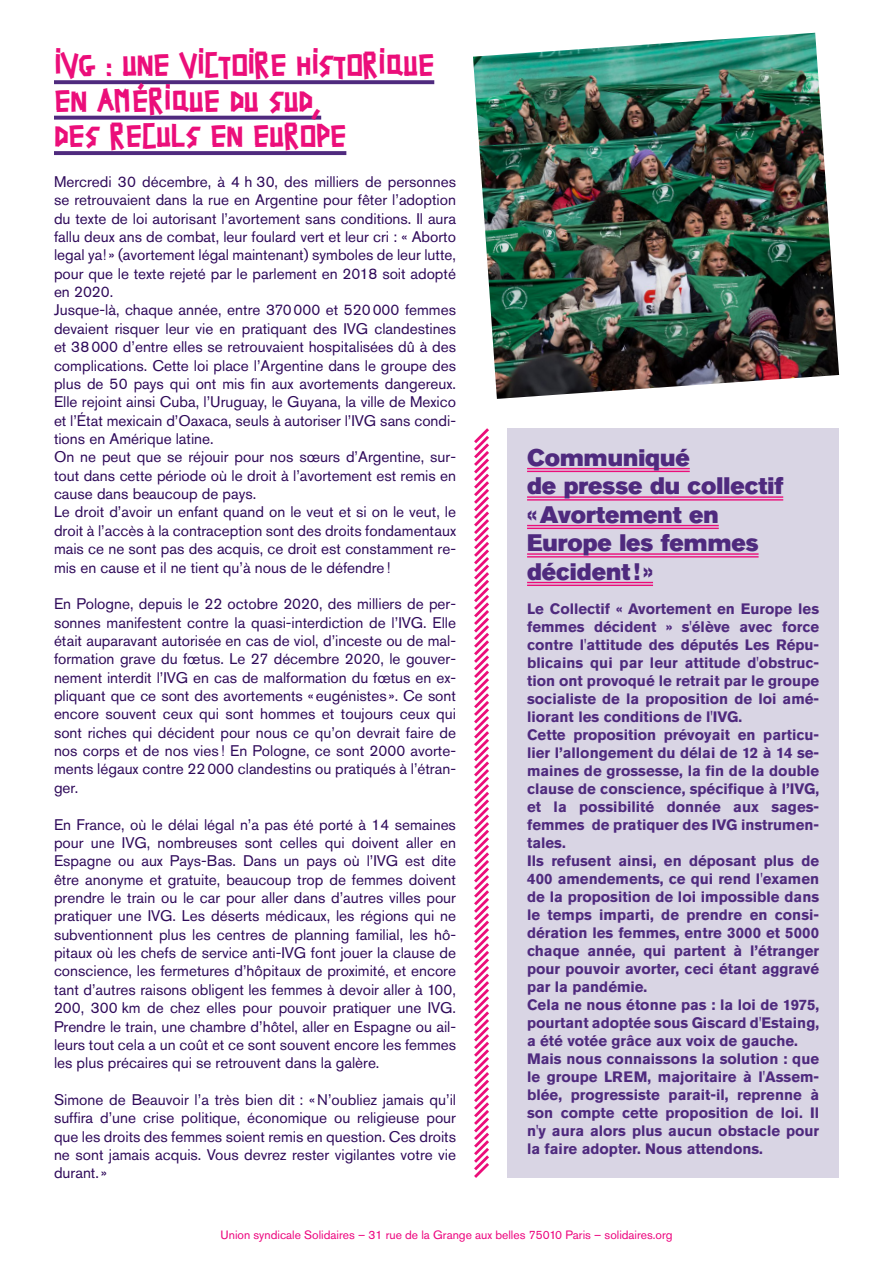
<style>
.page{position:relative;width:893px;height:1263px;background:#fff}
.page>*{position:absolute;margin:0;border:0;box-sizing:border-box;transform-origin:0 0}
.Titre_style_1{font:29.55px/35.4px "Solidaire Manif";color:#eb0e7a}
.autre_titre_2_copie{font:23.7px/28.5px "Akzidenz Grotesk Std Super";color:#4f2a7e}
.Style_de_paragraphe{font:15.3px/18.3px "Akzidenz Grotesk Std";color:#2f0a5a;text-align:justify}
.Style_de_paragraphe-2{font:700 15px/18px "Akzidenz Grotesk Std";color:#4f2a7e;text-align:justify}
.t1{font:12px "Akzidenz Grotesk Std";color:#ed027d}
</style>
<div class="page">
<svg style="left:54px;top:80px;width:380px;height:4px;fill:#4f2a7e"></svg>
<svg style="left:54px;top:116px;width:267px;height:4px"></svg>
<svg style="left:54px;top:151px;width:292px;height:4px"></svg>
<div style="left:507px;top:428px;width:332px;height:750px;background:#d9d5e4"></div>
<hr style="left:527px;top:468px;width:163px;height:1px;background:#eb0e7a">
<hr style="left:527px;top:471px;width:163px;height:1px;background:#eb0e7a">
<hr style="left:527px;top:496px;width:256px;height:2px;background:#eb0e7a">
<hr style="left:527px;top:499px;width:256px;height:2px;background:#eb0e7a">
<hr style="left:527px;top:525px;width:192px;height:1px;background:#eb0e7a">
<hr style="left:527px;top:528px;width:192px;height:1px;background:#eb0e7a">
<hr style="left:527px;top:553px;width:232px;height:2px;background:#eb0e7a">
<hr style="left:527px;top:556px;width:232px;height:1px;background:#eb0e7a">
<hr style="left:527px;top:582px;width:126px;height:1px;background:#eb0e7a">
<hr style="left:527px;top:585px;width:126px;height:1px;background:#eb0e7a">
<svg style="left:474px;top:428px;width:15px;height:750px"></svg>
<img style="left:473px;top:33px;width:366px;height:366px">
<p class="Titre_style_1" style="left:54px;top:49px;width:382px">IVG : UNE VICTOIRE HISTORIQUE<br>EN AMÉRIQUE DU SUD,<br>DES RECULS EN EUROPE</p>
<p class="Style_de_paragraphe" style="left:54px;top:172px;width:404px">Mercredi 30 décembre, à 4 h 30, des milliers de personnes se retrouvaient dans la rue en Argentine pour fêter l’adoption du texte de loi autorisant l’avortement sans conditions. Il aura fallu deux ans de combat, leur foulard vert et leur cri : « Aborto legal ya!» (avortement légal maintenant) symboles de leur lutte, pour que le texte rejeté par le parlement en 2018 soit adopté en 2020.</p>
<p class="Style_de_paragraphe" style="left:54px;top:301px;width:404px">Jusque-là, chaque année, entre 370000 et 520000 femmes devaient risquer leur vie en pratiquant des IVG clandestines et 38000 d’entre elles se retrouvaient hospitalisées dû à des complications. Cette loi place l’Argentine dans le groupe des plus de 50 pays qui ont mis fin aux avortements dangereux.<br>Elle rejoint ainsi Cuba, l’Uruguay, le Guyana, la ville de Mexico et l’État mexicain d’Oaxaca, seuls à autoriser l’IVG sans condi&shy;tions en Amérique latine.</p>
<p class="Style_de_paragraphe" style="left:54px;top:448px;width:404px">On ne peut que se réjouir pour nos sœurs d’Argentine, sur&shy;tout dans cette période où le droit à l’avortement est remis en cause dans beaucoup de pays.</p>
<p class="Style_de_paragraphe" style="left:54px;top:503px;width:404px">Le droit d’avoir un enfant quand on le veut et si on le veut, le droit à l’accès à la contraception sont des droits fondamentaux mais ce ne sont pas des acquis, ce droit est constamment re&shy;mis en cause et il ne tient qu’à nous de le défendre!</p>
<p class="Style_de_paragraphe" style="left:54px;top:595px;width:404px">En Pologne, depuis le 22 octobre 2020, des milliers de per&shy;sonnes manifestent contre la quasi-interdiction de l’IVG. Elle était auparavant autorisée en cas de viol, d’inceste ou de mal&shy;formation grave du fœtus. Le 27 décembre 2020, le gouver&shy;nement interdit l’IVG en cas de malformation du fœtus en ex&shy;pliquant que ce sont des avortements «eugénistes ». Ce sont encore souvent ceux qui sont hommes et toujours ceux qui sont riches qui décident pour nous ce qu’on devrait faire de nos corps et de nos vies ! En Pologne, ce sont 2000 avorte&shy;ments légaux contre 22000 clandestins ou pratiqués à l’étran&shy;ger.</p>
<p class="Style_de_paragraphe" style="left:54px;top:815px;width:404px">En France, où le délai légal n’a pas été porté à 14 semaines pour une IVG, nombreuses sont celles qui doivent aller en Espagne ou aux Pays-Bas. Dans un pays où l’IVG est dite être anonyme et gratuite, beaucoup trop de femmes doivent prendre le train ou le car pour aller dans d’autres villes pour pratiquer une IVG. Les déserts médicaux, les régions qui ne subventionnent plus les centres de planning familial, les hô&shy;pitaux où les chefs de service anti-IVG font jouer la clause de conscience, les fermetures d’hôpitaux de proximité, et encore tant d’autres raisons obligent les femmes à devoir aller à 100, 200, 300 km de chez elles pour pouvoir pratiquer une IVG.<br>Prendre le train, une chambre d’hôtel, aller en Espagne ou ail&shy;leurs tout cela a un coût et ce sont souvent encore les femmes les plus précaires qui se retrouvent dans la galère.</p>
<p class="Style_de_paragraphe" style="left:54px;top:1090px;width:404px">Simone de Beauvoir l’a très bien dit : «N’oubliez jamais qu’il suffira d’une crise politique, économique ou religieuse pour que les droits des femmes soient remis en question. Ces droits ne sont jamais acquis. Vous devrez rester vigilantes votre vie durant.»</p>
<p class="autre_titre_2_copie" style="left:527px;top:443px;width:258px">Communiqué<br>de presse du collectif «Avortement en<br>Europe les femmes décident! »</p>
<p class="Style_de_paragraphe-2" style="left:527px;top:599px;width:294px">Le Collectif « Avortement en Europe les femmes décident » s'élève avec force contre l'attitude des députés Les Répu&shy;blicains qui par leur attitude d'obstruc&shy;tion ont provoqué le retrait par le groupe socialiste de la proposition de loi amé&shy;liorant les conditions de l'IVG.</p>
<p class="Style_de_paragraphe-2" style="left:527px;top:725px;width:294px">Cette proposition prévoyait en particu&shy;lier l’allongement du délai de 12 à 14 se&shy;maines de grossesse, la fin de la double clause de conscience, spécifique à l’IVG, et la possibilité donnée aux sages&shy;femmes de pratiquer des IVG instrumen&shy;tales.</p>
<p class="Style_de_paragraphe-2" style="left:527px;top:851px;width:294px">Ils refusent ainsi, en déposant plus de 400 amendements, ce qui rend l'examen de la proposition de loi impossible dans le temps imparti, de prendre en consi&shy;dération les femmes, entre 3000 et 5000 chaque année, qui partent à l’étranger pour pouvoir avorter, ceci étant aggravé par la pandémie.</p>
<p class="Style_de_paragraphe-2" style="left:527px;top:995px;width:294px">Cela ne nous étonne pas : la loi de 1975, pourtant adoptée sous Giscard d'Estaing, a été votée grâce aux voix de gauche.</p>
<p class="Style_de_paragraphe-2" style="left:527px;top:1049px;width:294px">Mais nous connaissons la solution : que le groupe LREM, majoritaire à l'Assem&shy;blée, progressiste parait-il, reprenne à son compte cette proposition de loi. Il n'y aura alors plus aucun obstacle pour la faire adopter. Nous attendons.</p>
<p class="t1" style="left:220px;top:1228px;width:454px">Union syndicale Solidaires – 31 rue de la Grange aux belles 75010 Paris – solidaires.org</p>
</div>
